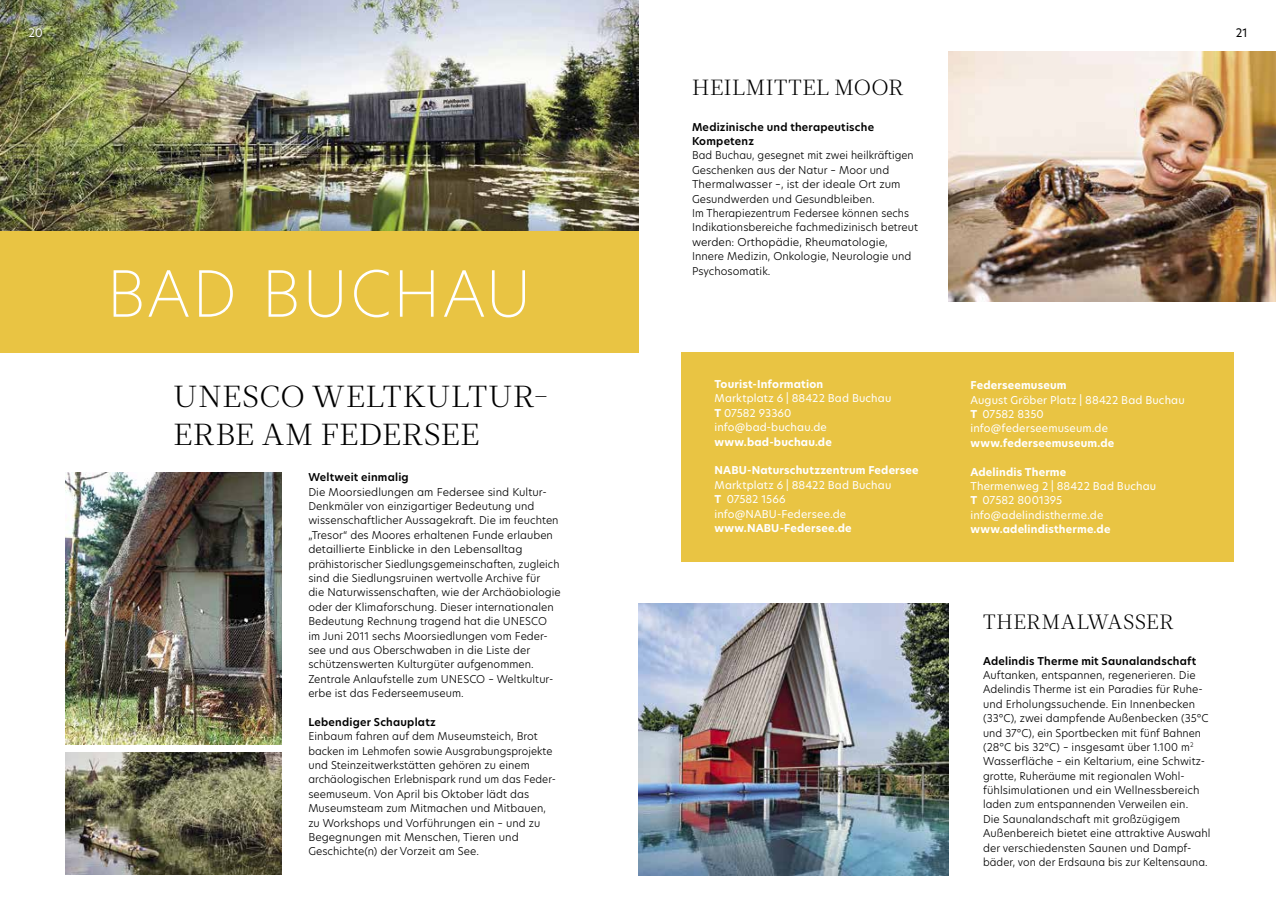
<style>
.page{position:relative;width:1276px;height:922px;background:#fff}
.page>*{position:absolute;margin:0;border:0;box-sizing:border-box;transform-origin:0 0}
.t1{font:200 62.5px "Hero New";letter-spacing:.025em;color:#fff}
.t2{font:300 31.25px/37.5px "Velino Text";letter-spacing:.025em;color:#000}
.t3{font:300 22.5px "Velino Text";letter-spacing:.025em;color:#000}
.t4{font:300 21.25px "Velino Text";letter-spacing:.025em;color:#000}
.t5{font:11.62px "Hero New";color:#fff}
.t6{font:11.62px "Hero New";color:#000}
.t7{font:300 10.62px/14.4px "Hero New";letter-spacing:.005em;color:#000}
.t8{font:10.62px/14.4px "Hero New";letter-spacing:.015em;color:#fff}
.t9{font:700 10.62px "Hero New";letter-spacing:.015em;color:#fff}
.t10{font:600 10.62px/14.4px "Hero New";letter-spacing:.02em;color:#000}
.s1{font-weight:700}
</style>
<div class="page">
<img style="left:0;top:0;width:638px;height:231px">
<img style="left:65px;top:472px;width:216px;height:272px">
<img style="left:638px;top:603px;width:310px;height:272px">
<img style="left:948px;top:52px;width:328px;height:249px">
<img style="left:65px;top:752px;width:216px;height:122px">
<div style="left:681px;top:352px;width:552px;height:209px;background:#e9c443"></div>
<div style="left:0;top:231px;width:638px;height:121px;background:#e9c443"></div>
<div style="left:28px;top:28px;width:16px;height:11px;background:#000;opacity:.75"></div>
<p class="t5" style="left:28px;top:25px;width:16px">20</p>
<p class="t6" style="left:1235px;top:25px;width:13px">21</p>
<h1 class="t1" style="left:106px;top:251px;width:427px">BAD BUCHAU</h1>
<h2 class="t2" style="left:174px;top:378px;width:377px">UNESCO WELTKULTUR-<br>ERBE AM FEDERSEE</h2>
<p class="t10" style="left:308px;top:470px;width:102px">Weltweit einmalig</p>
<p class="t7" style="left:308px;top:484px;width:254px">Die Moorsiedlungen am Federsee sind Kultur-Denkmäler von einzigartiger Bedeutung und wissenschaftlicher Aussagekraft. Die im feuchten „Tresor“ des Moores erhaltenen Funde erlauben detaillierte Einblicke in den Lebensalltag prähistorischer Siedlungsgemeinschaften, zugleich sind die Siedlungsruinen wertvolle Archive für<br>die Naturwissenschaften, wie der Archäobiologie oder der Klimaforschung. Dieser internationalen Bedeutung Rechnung tragend hat die UNESCO im Juni 2011 sechs Moorsiedlungen vom Feder&shy;see und aus Oberschwaben in die Liste der schützenswerten Kulturgüter aufgenommen.<br>Zentrale Anlaufstelle zum UNESCO – Weltkultur&shy;erbe ist das Federseemuseum.</p>
<p class="t10" style="left:308px;top:714px;width:129px">Lebendiger Schauplatz</p>
<p class="t7" style="left:308px;top:728px;width:249px">Einbaum fahren auf dem Museumsteich, Brot backen im Lehmofen sowie Ausgrabungsprojekte und Steinzeitwerkstätten gehören zu einem archäologischen Erlebnispark rund um das Feder&shy;seemuseum. Von April bis Oktober lädt das Museumsteam zum Mitmachen und Mitbauen, zu Workshops und Vorführungen ein – und zu Begegnungen mit Menschen, Tieren und Geschichte(n) der Vorzeit am See.</p>
<h3 class="t3" style="left:692px;top:74px;width:213px">HEILMITTEL MOOR</h3>
<p class="t10" style="left:692px;top:119px;width:184px">Medizinische und therapeutische<br>Kompetenz</p>
<p class="t7" style="left:692px;top:148px;width:228px">Bad Buchau, gesegnet mit zwei heilkräftigen Geschenken aus der Natur – Moor und Thermalwasser –, ist der ideale Ort zum Gesundwerden und Gesundbleiben.<br>Im Therapiezentrum Federsee können sechs Indikationsbereiche fachmedizinisch betreut werden: Orthopädie, Rheumatologie, Innere Medizin, Onkologie, Neurologie und Psychosomatik.</p>
<p class="t9" style="left:714px;top:377px;width:110px">Tourist-Information</p>
<p class="t8" style="left:714px;top:391px;width:178px">Marktplatz 6 | 88422 Bad Buchau<br><span class="s1">T</span> 07582 93360 info@bad-buchau.de</p>
<p class="t9" style="left:714px;top:434px;width:119px">www.bad-buchau.de</p>
<p class="t9" style="left:714px;top:463px;width:206px">NABU-Naturschutzzentrum Federsee</p>
<p class="t8" style="left:714px;top:477px;width:178px">Marktplatz 6 | 88422 Bad Buchau<br><span class="s1">T</span> 07582 1566 info@NABU-Federsee.de</p>
<p class="t9" style="left:714px;top:520px;width:138px">www.NABU-Federsee.de</p>
<p class="t9" style="left:970px;top:378px;width:98px">Federseemuseum</p>
<p class="t8" style="left:970px;top:392px;width:216px">August Gröber Platz | 88422 Bad Buchau<br><span class="s1">T</span> 07582 8350<br>info@federseemuseum.de</p>
<p class="t9" style="left:970px;top:435px;width:145px">www.federseemuseum.de</p>
<p class="t9" style="left:970px;top:464px;width:97px">Adelindis Therme</p>
<p class="t8" style="left:970px;top:478px;width:187px">Thermenweg 2 | 88422 Bad Buchau<br><span class="s1">T</span> 07582 8001395 info@adelindistherme.de</p>
<p class="t9" style="left:970px;top:522px;width:141px">www.adelindistherme.de</p>
<h3 class="t4" style="left:983px;top:609px;width:192px">THERMALWASSER</h3>
<p class="t10" style="left:983px;top:653px;width:215px">Adelindis Therme mit Saunalandschaft</p>
<p class="t7" style="left:983px;top:667px;width:229px">Auftanken, entspannen, regenerieren. Die Adelindis Therme ist ein Paradies für Ruhe&shy;und Erholungssuchende. Ein Innenbecken (33°C), zwei dampfende Außenbecken (35°C und 37°C), ein Sportbecken mit fünf Bahnen (28°C bis 32°C) – insgesamt über 1.100 m<sup>2<br></sup>Wasserfläche – ein Keltarium, eine Schwitz&shy;grotte, Ruheräume mit regionalen Wohl&shy;fühlsimulationen und ein Wellnessbereich laden zum entspannenden Verweilen ein.<br>Die Saunalandschaft mit großzügigem Außenbereich bietet eine attraktive Auswahl der verschiedensten Saunen und Dampf&shy;bäder, von der Erdsauna bis zur Keltensauna.</p>
</div>
